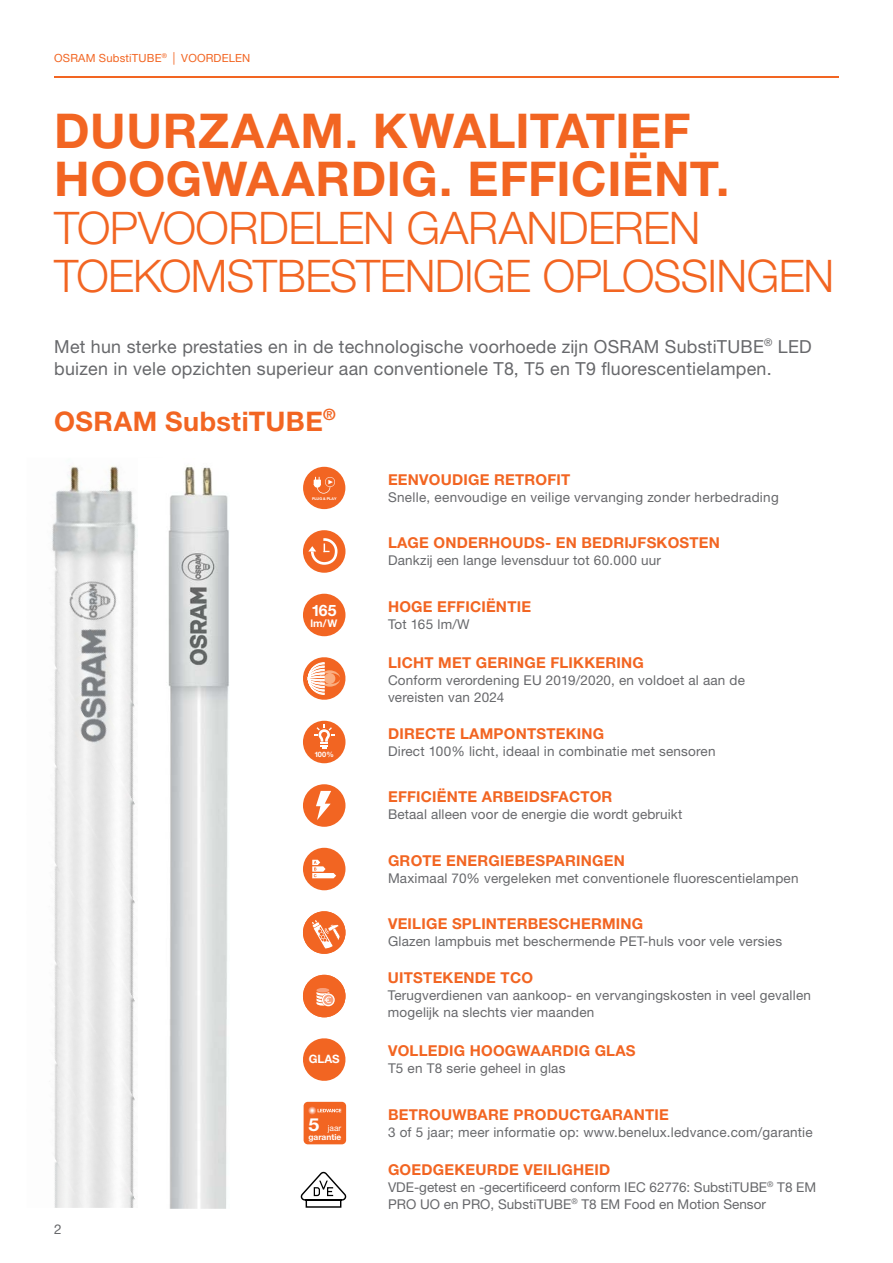
<style>
.page{position:relative;width:893px;height:1263px;background:#fff}
.page>*{position:absolute;margin:0;border:0;box-sizing:border-box;transform-origin:0 0}
.t1{font:700 48px/48px "Helvetica Neue LT Pro";letter-spacing:.01em;color:#f26522}
.t2{font:300 45px/48px "Helvetica Neue LT Pro";letter-spacing:-.015em;color:#f26522}
.t3{font:700 27px "Helvetica Neue LT Pro";letter-spacing:.015em;color:#f26522}
.t4{font:18px/22.5px "Helvetica Neue LT Pro";letter-spacing:.015em;color:#67686b}
.t5{font:700 15.75px "Helvetica Neue LT Pro";color:#fff}
.t6{font:700 15px "Helvetica Neue LT Pro";letter-spacing:.015em;color:#f26522}
.t7{font:13.5px/17px "Helvetica Neue LT Pro";letter-spacing:.015em;color:#67686b}
.t8{font:700 11.55px "Helvetica Neue LT Pro";color:#fff}
.t9{font:11.25px "Helvetica Neue LT Pro";letter-spacing:.015em;color:#f26522}
.t10{font:700 10.5px "Helvetica Neue LT Pro";color:#fff}
.t11{font:700 8.4px/8.4px "Helvetica Neue LT Pro";color:#fff}
.t12{font:700 7.5px "Helvetica Neue LT Pro";color:#fff}
.t13{font:700 3.75px "Helvetica Neue LT Pro";color:#fff}
.s1{font-size:12.6px}
.s2{font-size:18px}
.s3{font-weight:400}
</style>
<div class="page">
<img style="left:55px;top:465px;width:78px;height:53px">
<img style="left:52px;top:518px;width:84px;height:98px">
<img style="left:54px;top:616px;width:80px;height:99px">
<img style="left:75px;top:567px;width:61px;height:80px">
<img style="left:54px;top:715px;width:81px;height:98px">
<img style="left:101px;top:625px;width:35px;height:87px">
<img style="left:54px;top:813px;width:81px;height:99px">
<img style="left:54px;top:912px;width:81px;height:99px">
<img style="left:54px;top:1011px;width:81px;height:197px">
<img style="left:54px;top:1109px;width:29px;height:99px">
<img style="left:168px;top:466px;width:61px;height:421px">
<img style="left:169px;top:887px;width:59px;height:322px">
<hr style="left:54px;top:76px;width:785px;height:2px;background:#f26522">
<div style="left:304px;top:1102px;width:42px;height:42px;background:#f26522;border-radius:4px"></div>
<svg style="left:308px;top:1107px;width:8px;height:7px"></svg>
<svg style="left:310px;top:1108px;width:31px;height:5px"></svg>
<svg style="left:303px;top:911px;width:42px;height:43px"></svg>
<div style="left:303px;top:594px;width:42px;height:42px;background:#f26522;border-radius:50%"></div>
<div style="left:303px;top:530px;width:42px;height:43px;background:#f26522;border-radius:50%"></div>
<div style="left:311px;top:538px;width:26px;height:27px;border:3px solid #fff;border-radius:50%"></div>
<svg style="left:308px;top:536px;width:22px;height:16px"></svg>
<div style="left:303px;top:467px;width:42px;height:42px;background:#f26522;border-radius:50%"></div>
<svg style="left:314px;top:477px;width:21px;height:17px"></svg>
<svg style="left:303px;top:1038px;width:42px;height:43px"></svg>
<svg style="left:303px;top:975px;width:42px;height:42px"></svg>
<div style="left:303px;top:848px;width:42px;height:42px;background:#f26522;border-radius:50%"></div>
<svg style="left:312px;top:860px;width:24px;height:18px"></svg>
<svg style="left:303px;top:657px;width:42px;height:43px"></svg>
<div style="left:303px;top:721px;width:42px;height:42px;background:#f26522;border-radius:50%"></div>
<svg style="left:314px;top:725px;width:20px;height:24px"></svg>
<div style="left:303px;top:784px;width:42px;height:43px;background:#f26522;border-radius:50%"></div>
<svg style="left:316px;top:791px;width:15px;height:29px"></svg>
<svg style="left:301px;top:1172px;width:45px;height:36px"></svg>
<p class="t9" style="left:54px;top:52px;width:198px">OSRAM SubstiTUBE<sup>®</sup> <span class="s1">|</span> VOORDELEN</p>
<h1 class="t1" style="left:54px;top:106px;width:677px">DUURZAAM. KWALITATIEF<br>HOOGWAARDIG. EFFICIËNT.</h1>
<h2 class="t2" style="left:54px;top:203px;width:782px">TOPVOORDELEN GARANDEREN<br>TOEKOMSTBESTENDIGE OPLOSSINGEN</h2>
<h3 class="t4" style="left:54px;top:335px;width:759px">Met hun sterke prestaties en in de technologische voorhoede zijn OSRAM SubstiTUBE<sup>®</sup> LED buizen in vele opzichten superieur aan conventionele T8, T5 en T9 fluorescentielampen.</h3>
<h3 class="t3" style="left:54px;top:404px;width:283px">OSRAM SubstiTUBE<sup>®</sup></h3>
<p class="t6" style="left:388px;top:470px;width:184px">EENVOUDIGE RETROFIT</p>
<p class="t13" style="left:312px;top:496px;width:26px">PLUG &amp; PLAY</p>
<p class="t7" style="left:388px;top:488px;width:392px">Snelle, eenvoudige en veilige vervanging zonder herbedrading</p>
<p class="t7" style="left:54px;top:1221px;width:9px">2</p>
<p class="t5" style="left:311px;top:601px;width:27px">165</p>
<p class="t10" style="left:310px;top:617px;width:29px">lm/W</p>
<p class="t12" style="left:315px;top:749px;width:21px">100%</p>
<p class="t8" style="left:309px;top:1052px;width:33px">GLAS</p>
<p class="t11" style="left:308px;top:1124px;width:34px"><span class="s2">5</span> <span class="s3">jaar </span>garantie</p>
<p class="t6" style="left:388px;top:533px;width:333px">LAGE ONDERHOUDS- EN BEDRIJFSKOSTEN</p>
<p class="t7" style="left:388px;top:552px;width:274px">Dankzij een lange levensduur tot 60.000 uur</p>
<p class="t6" style="left:388px;top:597px;width:145px">HOGE EFFICIËNTIE</p>
<p class="t7" style="left:388px;top:615px;width:83px">Tot 165 lm/W</p>
<p class="t6" style="left:388px;top:653px;width:257px">LICHT MET GERINGE FLIKKERING</p>
<p class="t7" style="left:388px;top:671px;width:359px">Conform verordening EU 2019/2020, en voldoet al aan de vereisten van 2024</p>
<p class="t6" style="left:388px;top:724px;width:218px">DIRECTE LAMPONTSTEKING</p>
<p class="t7" style="left:388px;top:742px;width:329px">Direct 100% licht, ideaal in combinatie met sensoren</p>
<p class="t6" style="left:388px;top:787px;width:226px">EFFICIËNTE ARBEIDSFACTOR</p>
<p class="t7" style="left:388px;top:806px;width:296px">Betaal alleen voor de energie die wordt gebruikt</p>
<p class="t6" style="left:388px;top:851px;width:238px">GROTE ENERGIEBESPARINGEN</p>
<p class="t7" style="left:388px;top:869px;width:412px">Maximaal 70% vergeleken met conventionele fluorescentielampen</p>
<p class="t6" style="left:388px;top:914px;width:257px">VEILIGE SPLINTERBESCHERMING</p>
<p class="t7" style="left:388px;top:932px;width:396px">Glazen lampbuis met beschermende PET-huls voor vele versies</p>
<p class="t6" style="left:388px;top:968px;width:147px">UITSTEKENDE TCO</p>
<p class="t7" style="left:388px;top:987px;width:425px">Terugverdienen van aankoop- en vervangingskosten in veel gevallen mogelijk na slechts vier maanden</p>
<p class="t6" style="left:388px;top:1041px;width:249px">VOLLEDIG HOOGWAARDIG GLAS</p>
<p class="t7" style="left:388px;top:1060px;width:179px">T5 en T8 serie geheel in glas</p>
<p class="t6" style="left:388px;top:1105px;width:282px">BETROUWBARE PRODUCTGARANTIE</p>
<p class="t7" style="left:388px;top:1123px;width:426px">3 of 5 jaar; meer informatie op: www.benelux.ledvance.com/garantie</p>
<p class="t6" style="left:388px;top:1160px;width:224px">GOEDGEKEURDE VEILIGHEID</p>
<p class="t7" style="left:388px;top:1178px;width:430px">VDE-getest en -gecertificeerd conform IEC 62776: SubstiTUBE<sup>®</sup> T8 EM<br>PRO UO en PRO, SubstiTUBE<sup>®</sup> T8 EM Food en Motion Sensor</p>
</div>
